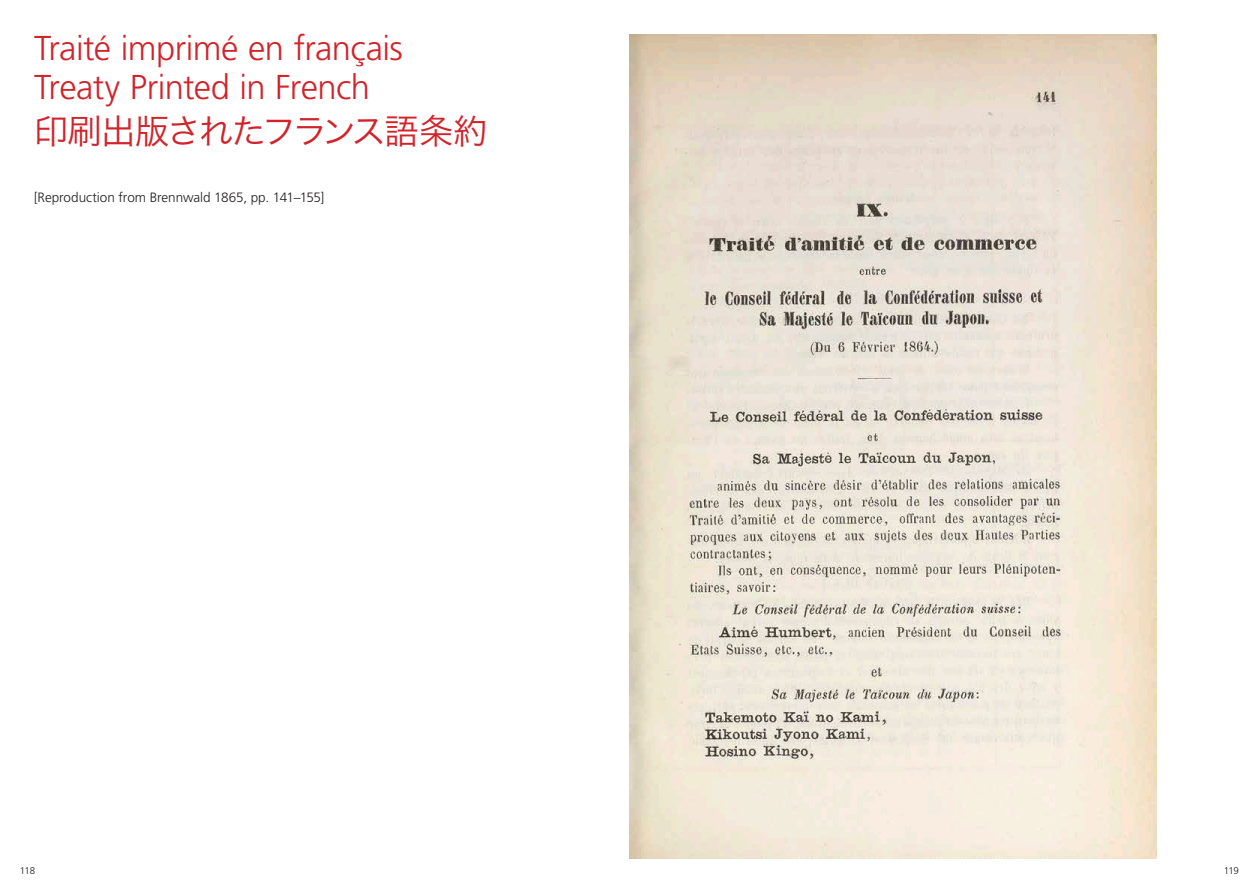
<style>
.page{position:relative;width:1259px;height:893px;background:#fff}
.page>*{position:absolute;margin:0;border:0;box-sizing:border-box;transform-origin:0 0}
.Titel_rot{font:300 34.5px "Frutiger LT Pro";letter-spacing:-.015em;color:#d1232a}
.Titel_Japanisch_rot{font:34.5px "Hira Kaku Pro N W3";letter-spacing:-.055em;color:#d1232a}
._4_Lauftext_9pt_En{font:300 13.5px "Frutiger LT Pro";letter-spacing:-.005em;color:#231f20}
.t1{font:300 9.75px "Frutiger LT Pro";letter-spacing:-.055em;color:#231f20}
</style>
<div class="page">
<img style="left:629px;top:34px;width:528px;height:825px">
<p class="Titel_rot" style="left:34px;top:28px;width:370px">Traité imprimé en français</p>
<p class="Titel_rot" style="left:34px;top:67px;width:337px">Treaty Printed in French</p>
<p class="Titel_Japanisch_rot" style="left:34px;top:101px;width:455px">印刷出版されたフランス語条約</p>
<p class="_4_Lauftext_9pt_En" style="left:34px;top:190px;width:292px">[Reproduction from Brennwald 1865, pp. 141–155]</p>
<p class="t1" style="left:20px;top:864px;width:17px">118</p>
<p class="t1" style="left:1223px;top:864px;width:17px">119</p>
</div>
